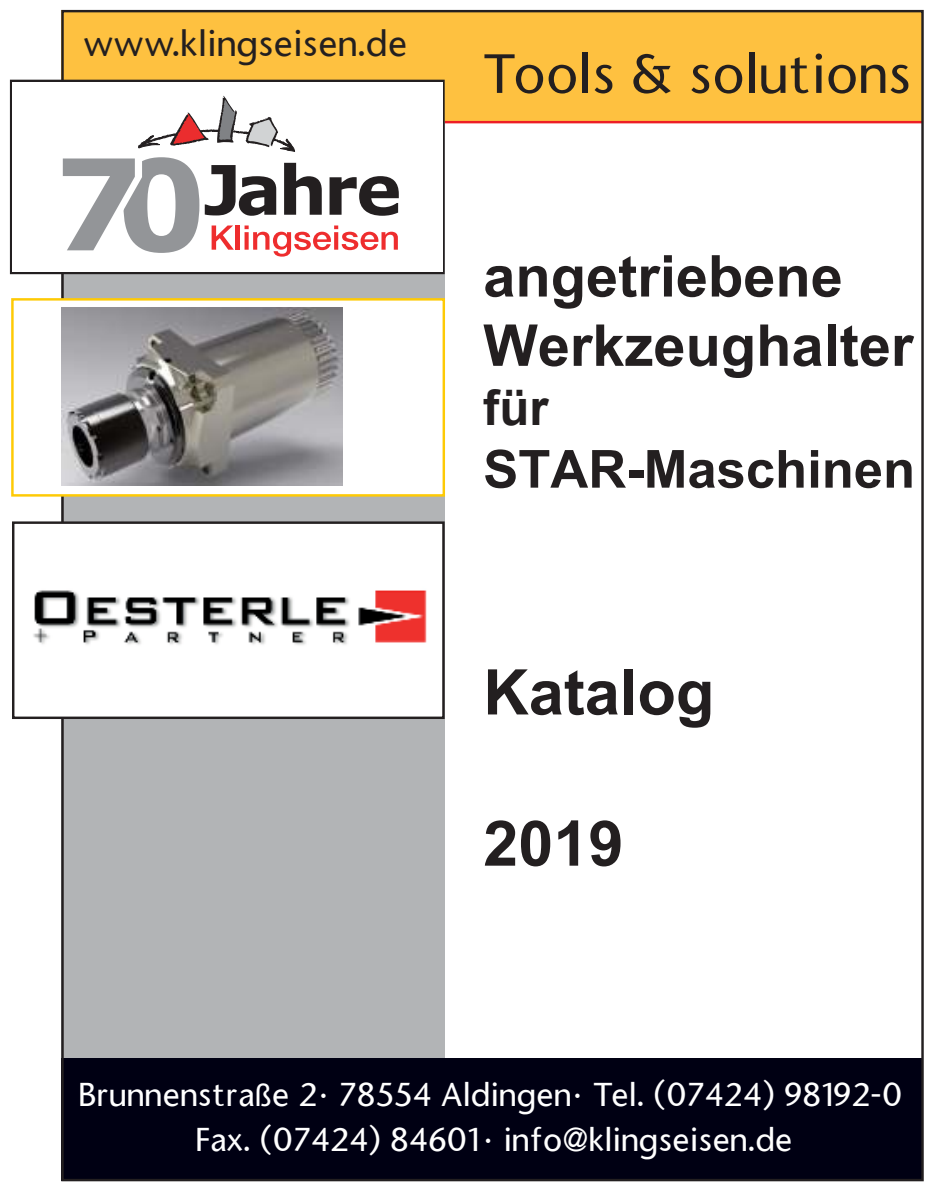
<style>
.page{position:relative;width:932px;height:1191px;background:#fff}
.page>*{position:absolute;margin:0;border:0;box-sizing:border-box;transform-origin:0 0}
.t1{font:700 63px "Arial";color:#231f20}
.t2{font:700 57.75px/69.3px "Arial";color:#231f20}
.t3{font:52.5px "Stone Sans";color:#231f20}
.t4{font:700 52.5px "Arial";color:#231f20}
.t5{font:700 49px "Arial";color:#231f20}
.t6{font:35px "Stone Sans";color:#231f20}
.t7{font:31.5px/45.5px "Stone Sans";color:#fff;text-align:center}
.s1{font-family:"Myriad Pro"}
</style>
<div class="page">
<div style="left:61px;top:46px;width:384px;height:1085px;background:#b2b4b6"></div>
<div style="left:62px;top:11px;width:861px;height:111px;background:#fec140"></div>
<hr style="left:445px;top:121px;width:477px;height:2px;background:#ed1e25">
<div style="left:62px;top:1059px;width:861px;height:122px;background:#000013"></div>
<div style="left:10px;top:80px;width:435px;height:194px;border:2px solid #231f20"></div>
<div style="left:12px;top:299px;width:432px;height:196px;background:#fff"></div>
<div style="left:11px;top:298px;width:434px;height:199px;border:2px solid #feca04"></div>
<div style="left:13px;top:523px;width:430px;height:195px;background:#fff"></div>
<div style="left:12px;top:521px;width:433px;height:198px;border:2px solid #231f20"></div>
<div style="left:12px;top:82px;width:430px;height:190px;background:#fff"></div>
<img style="left:33px;top:590px;width:394px;height:55px">
<svg style="left:63px;top:90px;width:336px;height:167px;background:#d7cfd0"></svg>
<img style="left:61px;top:308px;width:282px;height:177px">
<p class="t6" style="left:83px;top:26px;width:325px">www.klingseisen.de</p>
<h3 class="t3" style="left:482px;top:48px;width:430px">Tools &amp; solutions</h3>
<h2 class="t2" style="left:483px;top:247px;width:432px">angetriebene<br>Werkzeughalter</h2>
<h3 class="t5" style="left:483px;top:389px;width:67px">für</h3>
<h3 class="t4" style="left:483px;top:449px;width:433px">STAR-Maschinen</h3>
<h1 class="t1" style="left:483px;top:669px;width:233px">Katalog</h1>
<h1 class="t1" style="left:483px;top:820px;width:142px">2019</h1>
<p class="t7" style="left:79px;top:1073px;width:825px">Brunnenstra<span class="s1">ß</span>e 2 . 78554 Aldingen . Tel. (07424) 98192-0<br>Fax. (07424) 84601 . info@klingseisen.de</p>
</div>
